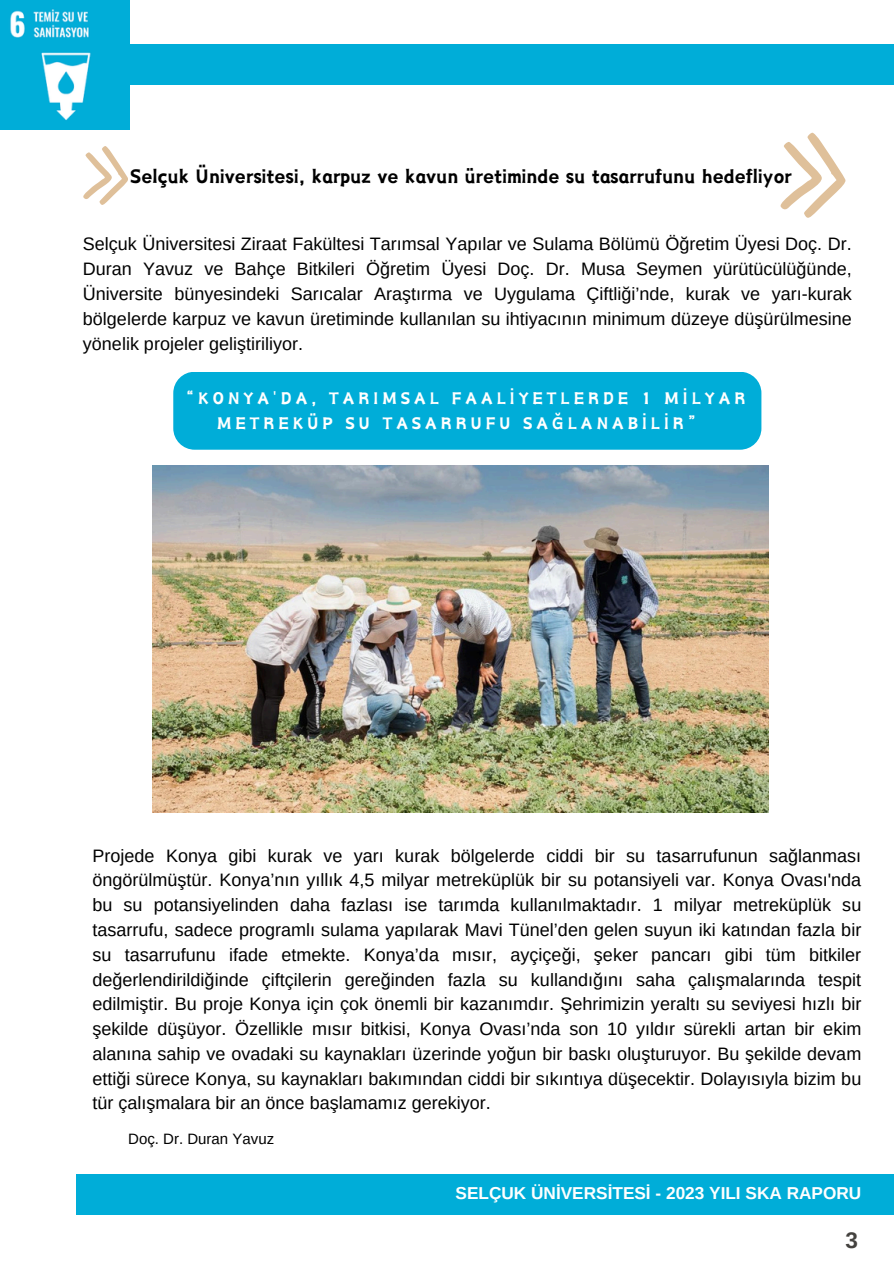
<style>
.page{position:relative;width:894px;height:1264px;background:#fff}
.page>*{position:absolute;margin:0;border:0;box-sizing:border-box;transform-origin:0 0}
.t1{font:700 22.5px "Arimo";color:#44423f}
.t2{font:21px "Canva Joy Hei";color:#000}
.t3{font:18px/24.8px "Arimo";color:#000;text-align:justify}
.t4{font:18px/24.8px "Canva Joy Hei";letter-spacing:.19em;color:#fff;text-align:center}
.t5{font:700 17.25px "Arimo";color:#feffff}
.t6{font:15px "Arimo";color:#000}
</style>
<div class="page">
<div style="left:77px;top:1174px;width:816px;height:40px;background:#00add8"></div>
<div style="left:110px;top:44px;width:783px;height:40px;background:#00add8"></div>
<img style="left:0;top:0;width:129px;height:129px">
<img style="left:153px;top:465px;width:615px;height:347px">
<div style="left:173px;top:372px;width:588px;height:77px;background:#00add8;border-radius:21px"></div>
<svg style="left:83px;top:146px;width:45px;height:59px"></svg>
<svg style="left:780px;top:133px;width:65px;height:85px"></svg>
<h1 class="t2" style="left:130px;top:166px;width:663px">Selçuk Üniversitesi, karpuz ve kavun üretiminde su tasarrufunu hedefliyor</h1>
<p class="t3" style="left:83px;top:232px;width:770px">Selçuk Üniversitesi Ziraat Fakültesi Tarımsal Yapılar ve Sulama Bölümü Öğretim Üyesi Doç. Dr.<br>Duran Yavuz ve Bahçe Bitkileri Öğretim Üyesi Doç. Dr. Musa Seymen yürütücülüğünde, Üniversite bünyesindeki Sarıcalar Araştırma ve Uygulama Çiftliği’nde, kurak ve yarı-kurak bölgelerde karpuz ve kavun üretiminde kullanılan su ihtiyacının minimum düzeye düşürülmesine yönelik projeler geliştiriliyor.</p>
<p class="t4" style="left:176px;top:385px;width:570px">“KONYA'DA, TARIMSAL FAALİYETLERDE 1 MİLYAR<br>METREKÜP SU TASARRUFU SAĞLANABİLİR”</p>
<h4 class="t3" style="left:92px;top:843px;width:770px">Projede Konya gibi kurak ve yarı kurak bölgelerde ciddi bir su tasarrufunun sağlanması öngörülmüştür. Konya’nın yıllık 4,5 milyar metreküplük bir su potansiyeli var. Konya Ovası'nda bu su potansiyelinden daha fazlası ise tarımda kullanılmaktadır. 1 milyar metreküplük su tasarrufu, sadece programlı sulama yapılarak Mavi Tünel’den gelen suyun iki katından fazla bir su tasarrufunu ifade etmekte. Konya’da mısır, ayçiçeği, şeker pancarı gibi tüm bitkiler değerlendirildiğinde çiftçilerin gereğinden fazla su kullandığını saha çalışmalarında tespit edilmiştir. Bu proje Konya için çok önemli bir kazanımdır. Şehrimizin yeraltı su seviyesi hızlı bir şekilde düşüyor. Özellikle mısır bitkisi, Konya Ovası’nda son 10 yıldır sürekli artan bir ekim alanına sahip ve ovadaki su kaynakları üzerinde yoğun bir baskı oluşturuyor. Bu şekilde devam ettiği sürece Konya, su kaynakları bakımından ciddi bir sıkıntıya düşecektir. Dolayısıyla bizim bu tür çalışmalara bir an önce başlamamız gerekiyor.</h4>
<p class="t6" style="left:128px;top:1130px;width:147px">Doç. Dr. Duran Yavuz</p>
<h4 class="t5" style="left:455px;top:1182px;width:407px">SELÇUK ÜNİVERSİTESİ - 2023 YILI SKA RAPORU</h4>
<h3 class="t1" style="left:845px;top:1227px;width:14px">3</h3>
</div>
